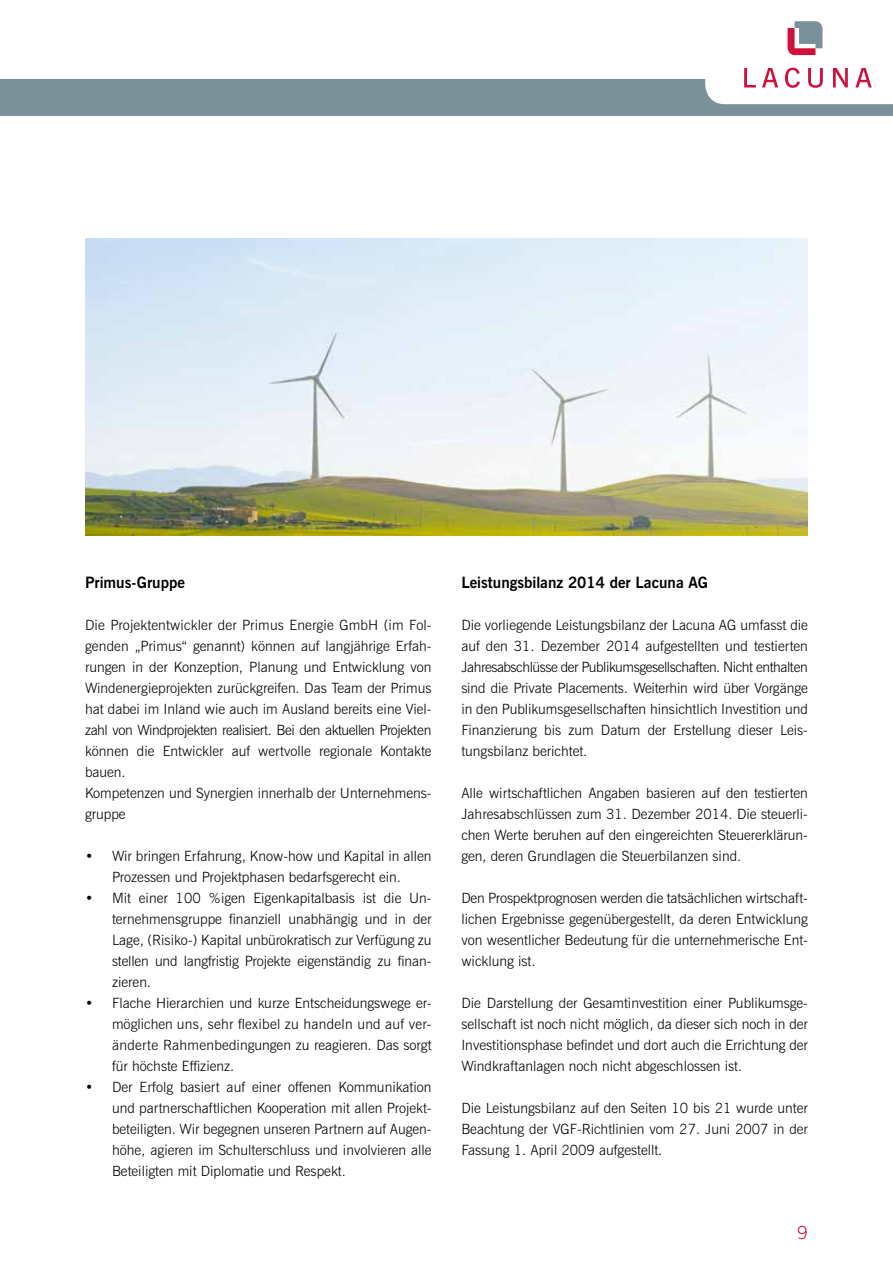
<style>
.page{position:relative;width:893px;height:1263px;background:#fff}
.page>*{position:absolute;margin:0;border:0;box-sizing:border-box;transform-origin:0 0}
.t1{font:300 18px "News Gothic BT";color:#ce103b}
.t2{font:700 15.6px "News Gothic BT";color:#000}
.t3{font:300 14.1px/21px "News Gothic BT";color:#000;text-align:justify}
</style>
<div class="page">
<div style="left:0;top:79px;width:893px;height:37px;background:#7c909a"></div>
<img style="left:85px;top:238px;width:723px;height:298px">
<svg style="left:705px;top:21px;width:188px;height:83px"></svg>
<p class="t2" style="left:85px;top:573px;width:101px">Primus-Gruppe</p>
<p class="t3" style="left:85px;top:615px;width:348px;text-align:left">Die Projektentwickler der Primus Energie GmbH (im Fol&shy;genden „Primus“ genannt) können auf langjährige Erfah&shy;rungen in der Konzeption, Planung und Entwicklung von Windenergieprojekten zurückgreifen. Das Team der Primus hat dabei im Inland wie auch im Ausland bereits eine Viel&shy;zahl von Windprojekten realisiert. Bei den aktuellen Projekten können die Entwickler auf wertvolle regionale Kontakte bauen.<br>Kompetenzen und Synergien innerhalb der Unternehmens&shy;gruppe</p>
<p class="t3" style="left:85px;top:846px;width:348px;text-align:center">• Wir bringen Erfahrung, Know-how und Kapital in allen<br>Prozessen und Projektphasen bedarfsgerecht ein.</p>
<p class="t3" style="left:112px;top:888px;width:321px;text-indent:-27px">• Mit einer 100 %igen Eigenkapitalbasis ist die Un&shy;ternehmensgruppe finanziell unabhängig und in der Lage, (Risiko-) Kapital unbürokratisch zur Verfügung zu stellen und langfristig Projekte eigenständig zu finan&shy;zieren.</p>
<p class="t3" style="left:112px;top:993px;width:321px;text-indent:-27px">• Flache Hierarchien und kurze Entscheidungswege er&shy;möglichen uns, sehr flexibel zu handeln und auf ver&shy;änderte Rahmenbedingungen zu reagieren. Das sorgt für höchste Effizienz.</p>
<p class="t3" style="left:112px;top:1077px;width:321px;text-indent:-27px">• Der Erfolg basiert auf einer offenen Kommunikation und partnerschaftlichen Kooperation mit allen Projekt&shy;beteiligten. Wir begegnen unseren Partnern auf Augen&shy;höhe, agieren im Schulterschluss und involvieren alle Beteiligten mit Diplomatie und Respekt.</p>
<p class="t2" style="left:461px;top:573px;width:248px">Leistungsbilanz 2014 der Lacuna AG</p>
<p class="t3" style="left:461px;top:615px;width:348px">Die vorliegende Leistungsbilanz der Lacuna AG umfasst die auf den 31. Dezember 2014 aufgestellten und testierten Jahresabschlüsse der Publikumsgesellschaften. Nicht enthalten sind die Private Placements. Weiterhin wird über Vorgänge in den Publikumsgesellschaften hinsichtlich Investition und Finanzierung bis zum Datum der Erstellung dieser Leis&shy;tungsbilanz berichtet.</p>
<p class="t3" style="left:461px;top:783px;width:348px">Alle wirtschaftlichen Angaben basieren auf den testierten Jahresabschlüssen zum 31. Dezember 2014. Die steuerli&shy;chen Werte beruhen auf den eingereichten Steuererklärun&shy;gen, deren Grundlagen die Steuerbilanzen sind.</p>
<p class="t3" style="left:461px;top:888px;width:348px">Den Prospektprognosen werden die tatsächlichen wirtschaft&shy;lichen Ergebnisse gegenübergestellt, da deren Entwicklung von wesentlicher Bedeutung für die unternehmerische Ent&shy;wicklung ist.</p>
<p class="t3" style="left:461px;top:993px;width:348px">Die Darstellung der Gesamtinvestition einer Publikumsge&shy;sellschaft ist noch nicht möglich, da dieser sich noch in der Investitionsphase befindet und dort auch die Errichtung der Windkraftanlagen noch nicht abgeschlossen ist.</p>
<p class="t3" style="left:461px;top:1098px;width:348px">Die Leistungsbilanz auf den Seiten 10 bis 21 wurde unter Beachtung der VGF-Richtlinien vom 27. Juni 2007 in der Fassung 1. April 2009 aufgestellt.</p>
<p class="t1" style="left:797px;top:1222px;width:12px">9</p>
</div>
